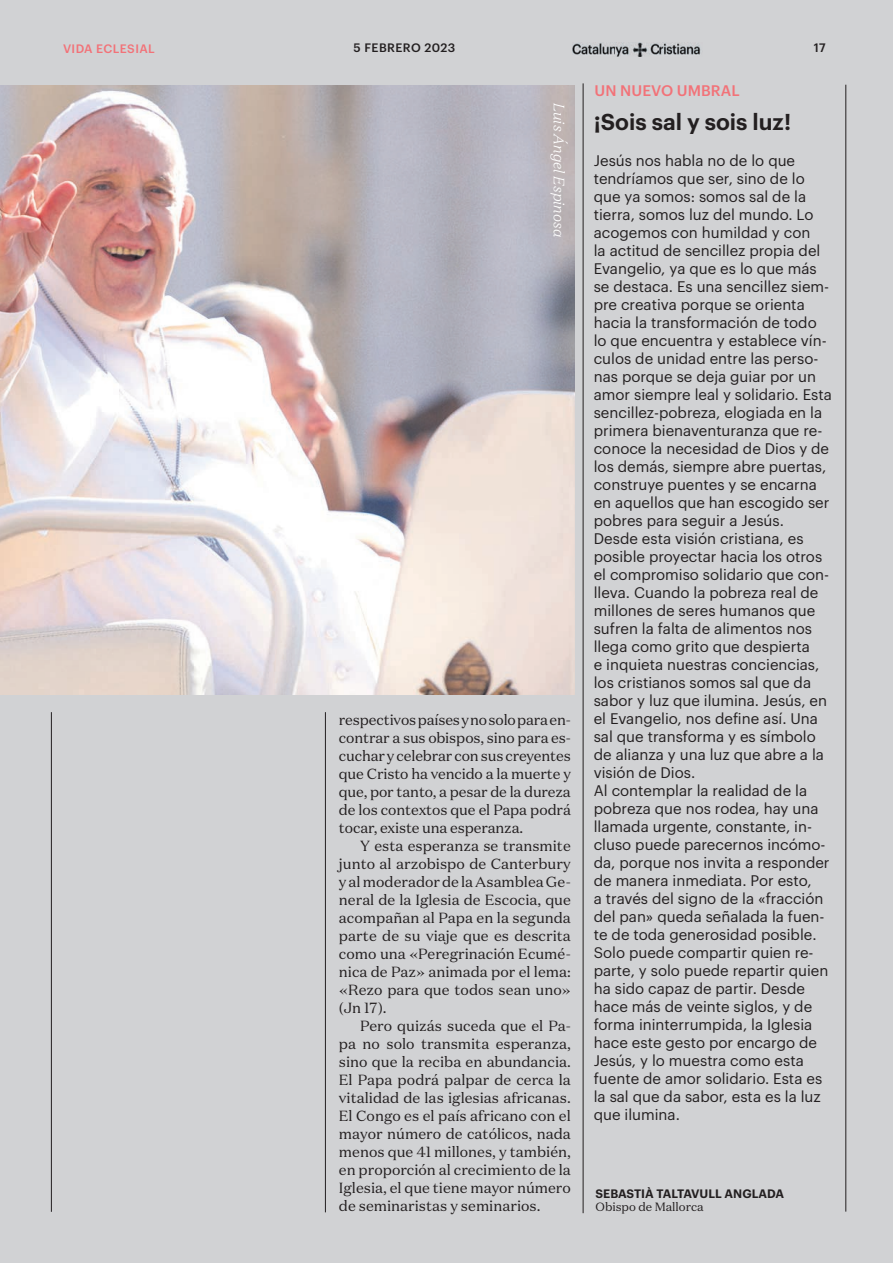
<style>
.page{position:relative;width:893px;height:1263px;background:#d1d2d4}
.page>*{position:absolute;margin:0;border:0;box-sizing:border-box;transform-origin:0 0}
.t1{font:600 22.5px "Graphik";color:#231f20}
.t2{font:15px/18px "Graphik";color:#231f20}
.t3{font:italic 300 15px "Domaine Text";color:#fff}
.t4{font:500 15px "Graphik";letter-spacing:.005em;color:#f27278}
.t5{font:14.7px/18px "Domaine Text";color:#231f20;text-align:justify}
.t6{font:600 12px "Graphik";color:#231f20}
.t7{font:12px "Domaine Text";color:#231f20}
.t8{font:500 12px "Graphik";letter-spacing:.035em;color:#231f20}
.t9{font:500 12px "Graphik";letter-spacing:.035em;color:#f27278}
</style>
<div class="page">
<img style="left:572px;top:43px;width:129px;height:13px">
<hr style="left:845px;top:85px;width:1px;height:1126px;background:#231f20">
<hr style="left:51px;top:712px;width:1px;height:500px;background:#231f20">
<hr style="left:325px;top:712px;width:1px;height:500px;background:#231f20">
<img style="left:0;top:86px;width:574px;height:609px">
<hr style="left:583px;top:83px;width:1px;height:1130px;background:#231f20">
<p class="t9" style="left:63px;top:39px;width:93px">VIDA ECLESIAL</p>
<p class="t8" style="left:354px;top:39px;width:103px">5 FEBRERO 2023</p>
<p class="t8" style="left:814px;top:39px;width:13px">17</p>
<p class="t3" style="left:568px;top:103px;width:136px;rotate:90deg">Luis Ángel Espinosa</p>
<p class="t5" style="left:339px;top:711px;width:233px">respectivos países y no solo para en&shy;contrar a sus obispos, sino para es&shy;cuchar y celebrar con sus creyentes que Cristo ha vencido a la muerte y que, por tanto, a pesar de la dureza de los contextos que el Papa podrá tocar, existe una esperanza.</p>
<p class="t5" style="left:339px;top:837px;width:233px;text-indent:21px">Y esta esperanza se transmite junto al arzobispo de Canterbury y al moderador de la Asamblea Ge&shy;neral de la Iglesia de Escocia, que acompañan al Papa en la segunda parte de su viaje que es descrita como una «Peregrinación Ecumé&shy;nica de Paz» animada por el lema: «Rezo para que todos sean uno» (Jn 17).</p>
<p class="t5" style="left:339px;top:1017px;width:233px;text-indent:21px">Pero quizás suceda que el Pa&shy;pa no solo transmita esperanza, sino que la reciba en abundancia.<br>El Papa podrá palpar de cerca la vitalidad de las iglesias africanas.<br>El Congo es el país africano con el mayor número de católicos, nada menos que 41 millones, y también, en proporción al crecimiento de la Iglesia, el que tiene mayor número de seminaristas y seminarios.</p>
<p class="t4" style="left:594px;top:79px;width:147px">UN NUEVO UMBRAL</p>
<h1 class="t1" style="left:594px;top:104px;width:199px">¡Sois sal y sois luz!</h1>
<p class="t2" style="left:594px;top:150px;width:240px">Jesús nos habla no de lo que tendríamos que ser, sino de lo que ya somos: somos sal de la tierra, somos luz del mundo. Lo acogemos con humildad y con<br>la actitud de sencillez propia del<br>Evangelio, ya que es lo que más se destaca. Es una sencillez siem&shy;pre creativa porque se orienta hacia la transformación de todo lo que encuentra y establece vín&shy;culos de unidad entre las perso&shy;nas porque se deja guiar por un amor siempre leal y solidario. Esta sencillez-pobreza, elogiada en la primera bienaventuranza que re&shy;conoce la necesidad de Dios y de los demás, siempre abre puertas, construye puentes y se encarna en aquellos que han escogido ser pobres para seguir a Jesús.<br>Desde esta visión cristiana, es posible proyectar hacia los otros el compromiso solidario que con&shy;lleva. Cuando la pobreza real de millones de seres humanos que sufren la falta de alimentos nos llega como grito que despierta<br>e inquieta nuestras conciencias, los cristianos somos sal que da sabor y luz que ilumina. Jesús, en el Evangelio, nos define así. Una sal que transforma y es símbolo de alianza y una luz que abre a la visión de Dios.<br>Al contemplar la realidad de la pobreza que nos rodea, hay una llamada urgente, constante, in&shy;cluso puede parecernos incómo&shy;da, porque nos invita a responder de manera inmediata. Por esto,<br>a través del signo de la «fracción del pan» queda señalada la fuen&shy;te de toda generosidad posible.<br>Solo puede compartir quien re&shy;parte, y solo puede repartir quien ha sido capaz de partir. Desde hace más de veinte siglos, y de forma ininterrumpida, la Iglesia hace este gesto por encargo de<br>Jesús, y lo muestra como esta fuente de amor solidario. Esta es la sal que da sabor, esta es la luz que ilumina.</p>
<p class="t6" style="left:595px;top:1184px;width:190px">SEBASTIÀ TALTAVULL ANGLADA</p>
<p class="t7" style="left:595px;top:1199px;width:110px">Obispo de Mallorca</p>
</div>
